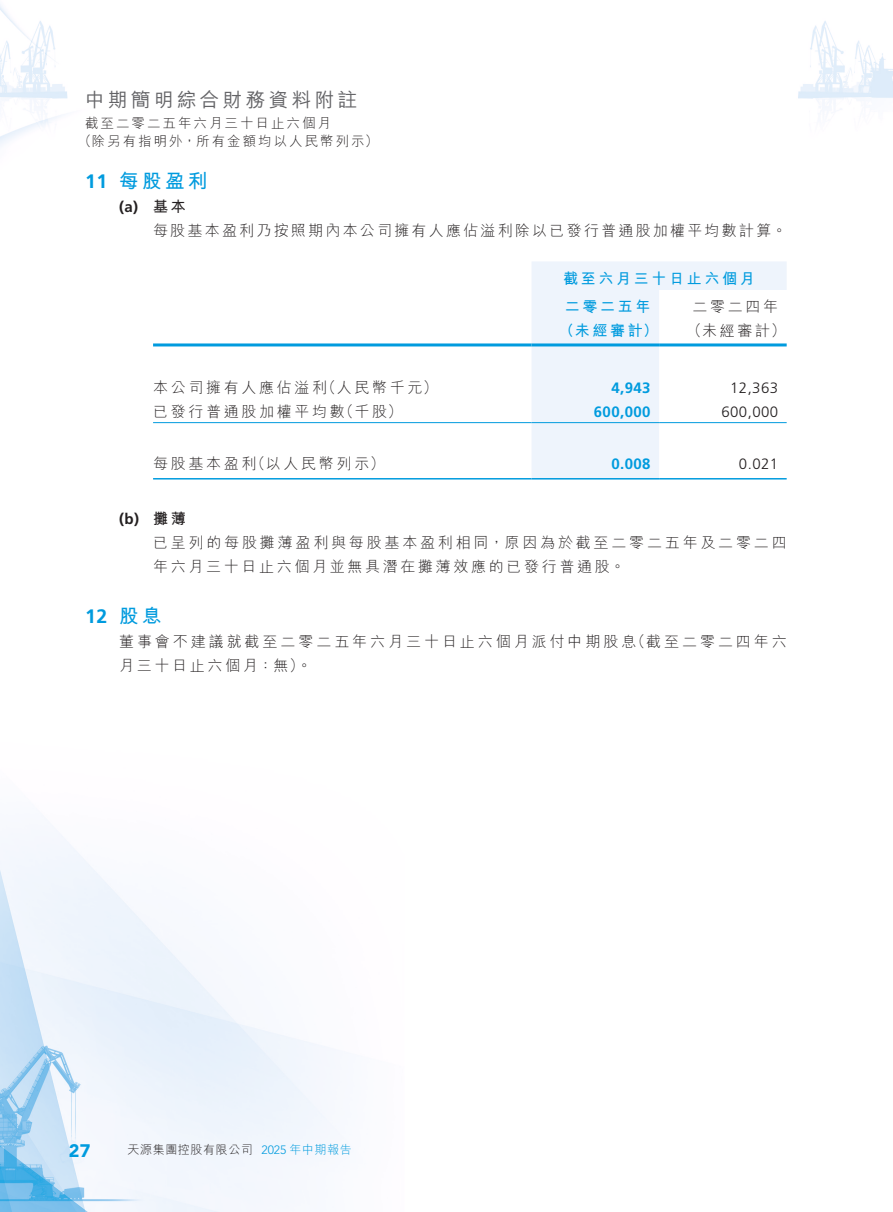
<style>
.page{position:relative;width:893px;height:1212px;background:#fff}
.page>*{position:absolute;margin:0;border:0;box-sizing:border-box;transform-origin:0 0}
.t1{font:500 19.5px "M Hei HK";letter-spacing:.18em;color:#636366}
.t2{font:700 19.5px "M Hei HK";color:#009bde}
.t3{font:700 19.5px "Frutiger LT Pro";color:#009bde}
.t4{font:900 18px "Avenir LT Pro";color:#009bde}
.t5{font:300 15px/24px "M Hei HK";letter-spacing:.18em;color:#231f20}
.t6{font:300 15px "M Hei HK";letter-spacing:.15em;color:#231f20}
.t7{font:700 15px/28.5px "M Hei HK";letter-spacing:.18em;color:#009bde}
.t8{font:300 15px "Frutiger LT Pro";letter-spacing:.03em;color:#231f20}
.t9{font:700 15px "Frutiger LT Pro";letter-spacing:.03em;color:#009bde}
.t10{font:700 15px "Frutiger LT Pro";color:#231f20}
.t11{font:300 13.5px/18px "M Hei HK";letter-spacing:.15em;color:#231f20}
.t12{font:300 12px "M Hei HK";letter-spacing:.05em;color:#231f20}
.s1{font-family:"Frutiger LT Pro"}
.s2{font-family:"M Hei HK"}
.s3{font-family:"Avenir LT Pro";color:#009bde}
.s4{color:#009bde}
</style>
<div class="page">
<img style="left:0;top:4px;width:893px;height:1208px">
<svg style="left:531px;top:261px;width:256px;height:217px;fill:#eef4fc"></svg>
<hr style="left:153px;top:343px;width:378px;height:3px;background:#009bde">
<hr style="left:531px;top:343px;width:128px;height:3px;background:#009bde">
<hr style="left:659px;top:343px;width:128px;height:3px;background:#009bde">
<hr style="left:153px;top:422px;width:378px;height:1px;background:#009bde">
<hr style="left:531px;top:422px;width:128px;height:1px;background:#009bde">
<hr style="left:659px;top:422px;width:128px;height:1px;background:#009bde">
<hr style="left:153px;top:478px;width:378px;height:1px;background:#009bde">
<hr style="left:531px;top:478px;width:128px;height:1px;background:#009bde">
<hr style="left:659px;top:478px;width:128px;height:1px;background:#009bde">
<h1 class="t1" style="left:85px;top:86px;width:274px">中期簡明綜合財務資料附註</h1>
<p class="t11" style="left:78px;top:114px;width:301px;text-indent:7px">截至二零二五年六月三十日止六個月<br>（除另有指明外，所有金額均以人民幣列示）</p>
<h1 class="t2" style="left:85px;top:166px;width:124px"><span class="s1">11</span> 每股盈利</h1>
<p class="t10" style="left:119px;top:197px;width:68px">(a) <span class="s2">基本</span></p>
<p class="t6" style="left:153px;top:219px;width:635px">每股基本盈利乃按照期內本公司擁有人應佔溢利除以已發行普通股加權平均數計算。</p>
<p class="t7" style="left:563px;top:263px;width:193px">截至六月三十日止六個月二零二五年</p>
<p class="t5" style="left:692px;top:294px;width:87px">二零二四年</p>
<p class="t7" style="left:559px;top:315px;width:100px">（未經審計）</p>
<p class="t5" style="left:687px;top:318px;width:100px">（未經審計）</p>
<p class="t5" style="left:153px;top:375px;width:286px">本公司擁有人應佔溢利（人民幣千元）</p>
<p class="t9" style="left:611px;top:378px;width:41px">4,943</p>
<p class="t8" style="left:730px;top:379px;width:49px">12,363</p>
<p class="t5" style="left:153px;top:399px;width:251px">已發行普通股加權平均數（千股）</p>
<p class="t9" style="left:594px;top:402px;width:58px">600,000</p>
<p class="t8" style="left:721px;top:403px;width:58px">600,000</p>
<p class="t5" style="left:153px;top:451px;width:233px">每股基本盈利（以人民幣列示）</p>
<p class="t9" style="left:611px;top:455px;width:41px">0.008</p>
<p class="t8" style="left:739px;top:455px;width:41px">0.021</p>
<p class="t10" style="left:119px;top:510px;width:68px">(b) <span class="s2">攤薄</span></p>
<p class="t5" style="left:153px;top:530px;width:635px">已呈列的每股攤薄盈利與每股基本盈利相同，原因為於截至二零二五年及二零二四年六月三十日止六個月並無具潛在攤薄效應的已發行普通股。</p>
<h1 class="t3" style="left:85px;top:604px;width:78px">12 <span class="s2">股息</span></h1>
<p class="t5" style="left:119px;top:629px;width:669px">董事會不建議就截至二零二五年六月三十日止六個月派付中期股息（截至二零二四年六月三十日止六個月：無）。</p>
<p class="t4" style="left:69px;top:1139px;width:23px">27</p>
<p class="t12" style="left:128px;top:1141px;width:226px">天源集團控股有限公司 <span class="s3">2025</span> <span class="s4">年中期報告</span></p>
</div>
